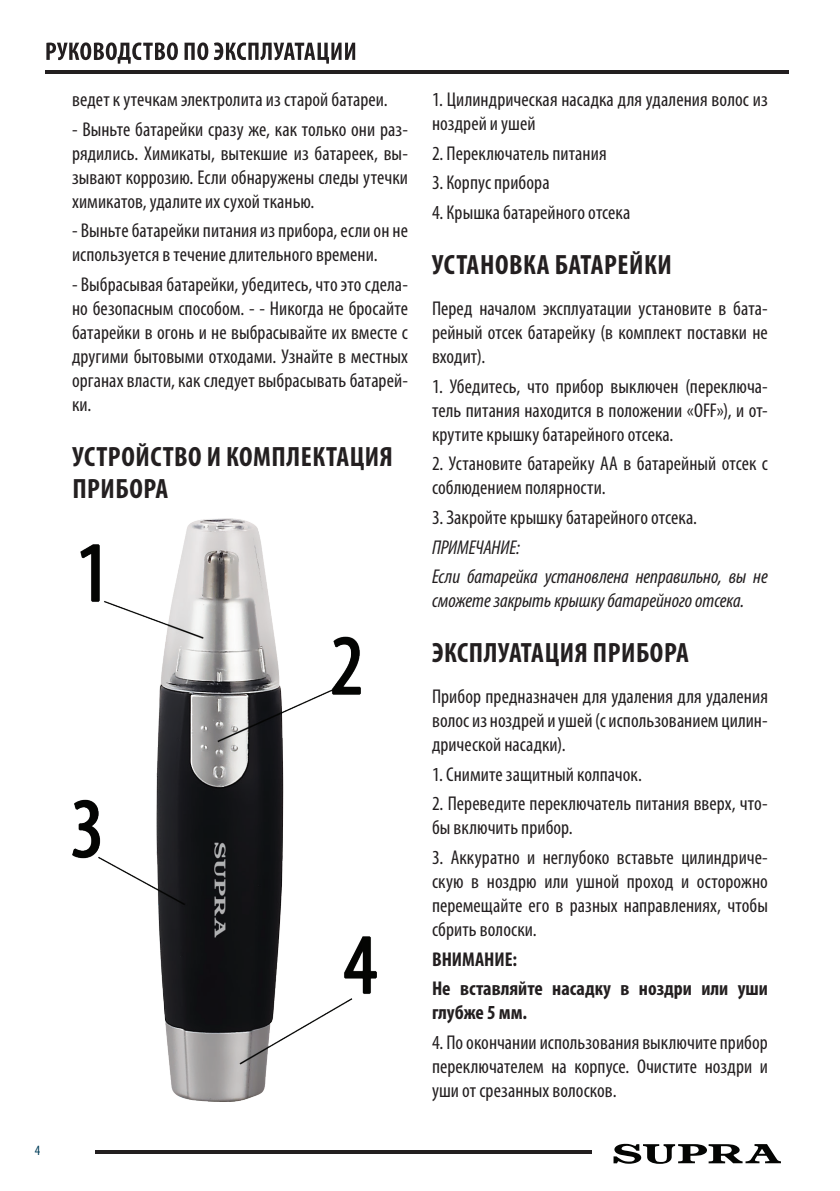
<style>
.page{position:relative;width:840px;height:1191px;background:#fff}
.page>*{position:absolute;margin:0;border:0;box-sizing:border-box;transform-origin:0 0}
.t1{font:700 condensed 28px/32px "Myriad Pro";letter-spacing:.02em;color:#231f20}
.Основной_текст{font:condensed 20px/24px "Myriad Pro";letter-spacing:.005em;color:#231f20;text-align:justify}
.Примечания{font:italic condensed 20px/24px "Myriad Pro";letter-spacing:-.005em;color:#231f20}
.внимание{font:700 condensed 20px/24px "Myriad Pro";color:#231f20}
.t2{font:condensed 14.2px "Myriad Pro";color:#013d59}
</style>
<div class="page">
<svg style="left:46px;top:42px;width:132px;height:22px"></svg>
<svg style="left:184px;top:42px;width:24px;height:18px"></svg>
<svg style="left:214px;top:42px;width:141px;height:22px"></svg>
<hr style="left:46px;top:70px;width:742px;height:3px;background:#231f20">
<hr style="left:95px;top:1150px;width:496px;height:4px;background:#231f20">
<svg style="left:613px;top:1143px;width:167px;height:20px"></svg>
<img style="left:72px;top:519px;width:304px;height:582px">
<p class="t2" style="left:35px;top:1141px;width:7px">4</p>
<p class="Основной_текст" style="left:72px;top:87px;width:317px">ведет к утечкам электролита из старой батареи.</p>
<p class="Основной_текст" style="left:72px;top:117px;width:337px">- Выньте батарейки сразу же, как только они раз&shy;рядились. Химикаты, вытекшие из батареек, вы&shy;зывают коррозию. Если обнаружены следы утечки химикатов, удалите их сухой тканью.</p>
<p class="Основной_текст" style="left:72px;top:218px;width:337px">- Выньте батарейки питания из прибора, если он не используется в течение длительного времени.</p>
<p class="Основной_текст" style="left:72px;top:272px;width:337px">- Выбрасывая батарейки, убедитесь, что это сдела&shy;но безопасным способом. - - Никогда не бросайте батарейки в огонь и не выбрасывайте их вместе с другими бытовыми отходами. Узнайте в местных органах власти, как следует выбрасывать батарей&shy;ки.</p>
<h1 class="t1" style="left:72px;top:440px;width:322px">УСТРОЙСТВО И КОМПЛЕКТАЦИЯ<br>ПРИБОРА</h1>
<p class="Основной_текст" style="left:432px;top:87px;width:337px">1. Цилиндрическая насадка для удаления волос из ноздрей и ушей</p>
<p class="Основной_текст" style="left:432px;top:141px;width:176px">2. Переключатель питания</p>
<p class="Основной_текст" style="left:432px;top:170px;width:119px">3. Корпус прибора</p>
<p class="Основной_текст" style="left:432px;top:200px;width:200px">4. Крышка батарейного отсека</p>
<h1 class="t1" style="left:432px;top:248px;width:241px">УСТАНОВКА БАТАРЕЙКИ</h1>
<p class="Основной_текст" style="left:432px;top:296px;width:337px">Перед началом эксплуатации установите в бата&shy;рейный отсек батарейку (в комплект поставки не входит).</p>
<p class="Основной_текст" style="left:432px;top:374px;width:337px">1. Убедитесь, что прибор выключен (переключа&shy;тель питания находится в положении «OFF»), и от&shy;крутите крышку батарейного отсека.</p>
<p class="Основной_текст" style="left:432px;top:451px;width:337px">2. Установите батарейку АА в батарейный отсек с соблюдением полярности.</p>
<p class="Основной_текст" style="left:432px;top:505px;width:266px">3. Закройте крышку батарейного отсека.</p>
<p class="Примечания" style="left:432px;top:535px;width:89px">ПРИМЕЧАНИЕ:</p>
<p class="Примечания" style="left:432px;top:564px;width:337px">Если батарейка установлена неправильно, вы не сможете закрыть крышку батарейного отсека.</p>
<h1 class="t1" style="left:432px;top:636px;width:258px">ЭКСПЛУАТАЦИЯ ПРИБОРА</h1>
<p class="Основной_текст" style="left:432px;top:684px;width:337px">Прибор предназначен для удаления для удаления волос из ноздрей и ушей (с использованием цилин&shy;дрической насадки).</p>
<p class="Основной_текст" style="left:432px;top:762px;width:211px">1. Снимите защитный колпачок.</p>
<p class="Основной_текст" style="left:432px;top:791px;width:337px">2. Переведите переключатель питания вверх, что&shy;бы включить прибор.</p>
<p class="Основной_текст" style="left:432px;top:845px;width:337px">3. Аккуратно и неглубоко вставьте цилиндриче&shy;скую в ноздрю или ушной проход и осторожно перемещайте его в разных направлениях, чтобы сбрить волоски.</p>
<p class="внимание" style="left:432px;top:946px;width:87px">ВНИМАНИЕ:</p>
<p class="внимание" style="left:432px;top:976px;width:337px">Не вставляйте насадку в ноздри или уши глубже 5 мм.</p>
<p class="Основной_текст" style="left:432px;top:1030px;width:337px">4. По окончании использования выключите прибор переключателем на корпусе. Очистите ноздри и уши от срезанных волосков.</p>
</div>
